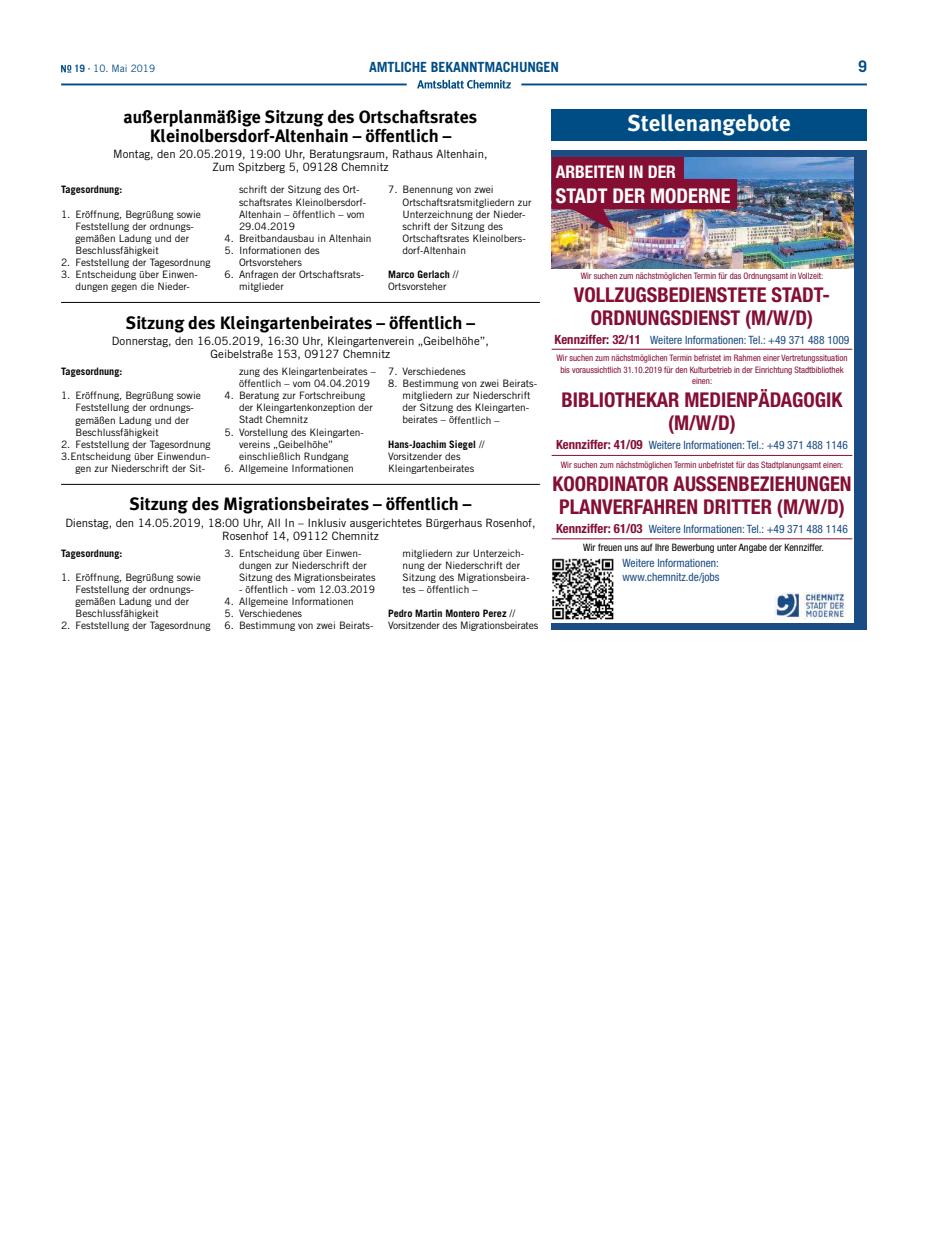
<style>
.page{position:relative;width:928px;height:1255px;background:#fff}
.page>*{position:absolute;margin:0;border:0;box-sizing:border-box;transform-origin:0 0}
.t1{font:700 22.88px "Meta Plus";color:#fff}
.t2{font:700 condensed 20.38px/22.9px "Helvetica Neue";color:#850e33;text-align:center}
.t3{font:700 condensed 20.38px "Helvetica Neue";color:#fff}
.t4{font:700 17.88px/19.1px "Meta Plus";color:#000;text-align:center}
.t5{font:700 condensed 17.5px "Helvetica Neue";color:#fff}
.t6{font:700 15.88px "Trade Gothic LT Std";color:#004d85}
.t7{font:700 14px "Trade Gothic LT Std";letter-spacing:-.01em;color:#004d85}
.t8{font:11.5px/12.8px "Trade Gothic LT Std";color:#000;text-align:center}
.t9{font:condensed 11.5px/13.8px "Helvetica Neue";color:#1b4c84}
.t10{font:10.25px/12.1px "Trade Gothic LT Std";color:#000}
.t11{font:10.25px/12.1px "Trade Gothic LT Std";letter-spacing:-.02em;color:#000}
.t12{font:condensed 10.25px "Helvetica Neue";color:#000}
.t13{font:700 10.25px "Trade Gothic LT Std";color:#000}
.t14{font:10.25px "Trade Gothic LT Std";color:#004d85}
.t15{font:condensed 8.88px/11.5px "Helvetica Neue";color:#850e33;text-align:center}
.s1{font-weight:700}
.s2{font-weight:700;font-size:12.75px;color:#850e33}
</style>
<div class="page">
<svg style="left:61px;top:65px;width:10px;height:8px"></svg>
<hr style="left:61px;top:83px;width:345px;height:2px;background:#004d85">
<hr style="left:521px;top:83px;width:345px;height:2px;background:#004d85">
<svg style="left:417px;top:80px;width:94px;height:9px"></svg>
<hr style="left:61px;top:302px;width:478px;height:1px;background:#000">
<img style="left:551px;top:157px;width:303px;height:111px">
<div style="left:854px;top:150px;width:12px;height:479px;background:#1b4c84"></div>
<img style="left:551px;top:157px;width:186px;height:74px">
<div style="left:551px;top:150px;width:315px;height:7px;background:#1b4c84"></div>
<img style="left:774px;top:592px;width:70px;height:27px">
<img style="left:552px;top:558px;width:62px;height:62px">
<div style="left:551px;top:623px;width:315px;height:6px;background:#1b4c84"></div>
<hr style="left:551px;top:349px;width:301px;height:1px;background:#850e33">
<hr style="left:551px;top:538px;width:301px;height:1px;background:#850e33">
<hr style="left:551px;top:455px;width:301px;height:1px;background:#850e33">
<div style="left:551px;top:109px;width:315px;height:31px;background:#004d85"></div>
<hr style="left:61px;top:484px;width:479px;height:1px;background:#000">
<p class="t14" style="left:74px;top:62px;width:83px"><span class="s1">19</span> 10. Mai 2019</p>
<h3 class="t7" style="left:369px;top:59px;width:191px">AMTLICHE BEKANNTMACHUNGEN</h3>
<h3 class="t6" style="left:857px;top:57px;width:10px">9</h3>
<h3 class="t4" style="left:124px;top:107px;width:355px">außerplanmäßige Sitzung des Ortschaftsrates<br>Kleinolbersdorf-Altenhain – öffentlich –</h3>
<p class="t8" style="left:113px;top:147px;width:376px">Montag, den 20.05.2019, 19:00 Uhr, Beratungsraum, Rathaus Altenhain,<br>Zum Spitzberg 5, 09128 Chemnitz</p>
<p class="t13" style="left:61px;top:183px;width:63px">Tagesordnung:</p>
<p class="t10" style="left:75px;top:208px;width:127px;text-indent:-14px">1. Eröffnung, Begrüßung sowie<br>Feststellung der ordnungs&shy;gemäßen Ladung und der<br>Beschlussfähigkeit</p>
<p class="t10" style="left:61px;top:256px;width:151px">2. Feststellung der Tagesordnung</p>
<p class="t10" style="left:75px;top:268px;width:124px;text-indent:-14px">3. Entscheidung über Einwen&shy;dungen gegen die Nieder-</p>
<h1 class="t1" style="left:627px;top:110px;width:165px">Stellenangebote</h1>
<h3 class="t5" style="left:555px;top:161px;width:121px">ARBEITEN IN DER</h3>
<h2 class="t3" style="left:555px;top:183px;width:176px">STADT DER MODERNE</h2>
<p class="t10" style="left:402px;top:183px;width:130px;text-indent:-14px">7. Benennung von zwei<br>Ortschaftsratsmitgliedern zur<br>Unterzeichnung der Nieder&shy;schrift der Sitzung des<br>Ortschaftsrates Kleinolbers&shy;dorf-Altenhain</p>
<p class="t10" style="left:388px;top:268px;width:72px"><span class="s1">Marco Gerlach</span> //<br>Ortsvorsteher</p>
<h3 class="t4" style="left:126px;top:313px;width:350px">Sitzung des Kleingartenbeirates – öffentlich –</h3>
<p class="t8" style="left:112px;top:334px;width:378px">Donnerstag, den 16.05.2019, 16:30 Uhr, Kleingartenverein „Geibelhöhe”,<br>Geibelstraße 153, 09127 Chemnitz</p>
<p class="t13" style="left:61px;top:365px;width:63px">Tagesordnung:</p>
<p class="t10" style="left:75px;top:389px;width:127px;text-indent:-14px">1. Eröffnung, Begrüßung sowie<br>Feststellung der ordnungs&shy;gemäßen Ladung und der<br>Beschlussfähigkeit</p>
<p class="t10" style="left:61px;top:438px;width:151px">2. Feststellung der Tagesordnung</p>
<p class="t10" style="left:61px;top:450px;width:150px">3.Entscheidung über Einwendun-</p>
<p class="t10" style="left:75px;top:462px;width:131px">gen zur Niederschrift der Sit-</p>
<p class="t10" style="left:239px;top:184px;width:129px">schrift der Sitzung des Ort&shy;schaftsrates Kleinolbersdorf-<br>Altenhain – öffentlich – vom<br>29.04.2019</p>
<p class="t10" style="left:224px;top:232px;width:148px">4. Breitbandausbau in Altenhain</p>
<p class="t10" style="left:224px;top:244px;width:97px;text-align:center">5. Informationen des<br>Ortsvorstehers</p>
<p class="t10" style="left:239px;top:268px;width:127px;text-indent:-14px">6. Anfragen der Ortschaftsrats&shy;mitglieder</p>
<p class="t15" style="left:580px;top:270px;width:244px">Wir suchen zum nächstmöglichen Termin für das Ordnungsamt in Vollzeit:</p>
<h2 class="t2" style="left:573px;top:283px;width:258px">VOLLZUGSBEDIENSTETE STADT-<br>ORDNUNGSDIENST (M/W/D)</h2>
<p class="t9" style="left:554px;top:332px;width:296px"><span class="s2">Kennziffer: 32/11</span> Weitere Informationen: Tel.: +49 371 488 1009</p>
<p class="t15" style="left:556px;top:352px;width:292px">Wir suchen zum nächstmöglichen Termin befristet im Rahmen einer Vertretungssituation bis voraussichtlich 31.10.2019 für den Kulturbetrieb in der Einrichtung Stadtbibliothek einen:</p>
<h2 class="t2" style="left:561px;top:388px;width:282px">BIBLIOTHEKAR MEDIENPÄDAGOGIK (M/W/D)</h2>
<p class="t9" style="left:556px;top:438px;width:293px"><span class="s2">Kennziffer: 41/09</span> Weitere Informationen: Tel.: +49 371 488 1146</p>
<p class="t15" style="left:560px;top:459px;width:284px">Wir suchen zum nächstmöglichen Termin unbefristet für das Stadtplanungsamt einen:</p>
<h2 class="t2" style="left:552px;top:472px;width:300px">KOORDINATOR AUSSENBEZIEHUNGEN<br>PLANVERFAHREN DRITTER (M/W/D)</h2>
<p class="t9" style="left:556px;top:522px;width:293px"><span class="s2">Kennziffer: 61/03</span> Weitere Informationen: Tel.: +49 371 488 1146</p>
<p class="t10" style="left:388px;top:365px;width:79px">7. Verschiedenes</p>
<p class="t10" style="left:402px;top:377px;width:136px;text-indent:-14px">8. Bestimmung von zwei Beirats&shy;mitgliedern zur Niederschrift der Sitzung des Kleingarten&shy;beirates – öffentlich –</p>
<p class="t10" style="left:388px;top:438px;width:98px"><span class="s1">Hans-Joachim Siegel</span> //<br>Vorsitzender des<br>Kleingartenbeirates</p>
<p class="t10" style="left:239px;top:365px;width:138px">zung des Kleingartenbeirates – öffentlich – vom 04.04.2019</p>
<p class="t10" style="left:239px;top:389px;width:135px;text-indent:-14px">4. Beratung zur Fortschreibung der Kleingartenkonzeption der<br>Stadt Chemnitz</p>
<p class="t10" style="left:239px;top:426px;width:126px;text-indent:-14px">5. Vorstellung des Kleingarten&shy;vereins „Geibelhöhe” einschließlich Rundgang</p>
<p class="t10" style="left:224px;top:462px;width:131px">6. Allgemeine Informationen</p>
<h3 class="t4" style="left:129px;top:494px;width:343px">Sitzung des Migrationsbeirates – öffentlich –</h3>
<p class="t8" style="left:65px;top:516px;width:471px">Dienstag, den 14.05.2019, 18:00 Uhr, All In – Inklusiv ausgerichtetes Bürgerhaus Rosenhof,<br>Rosenhof 14, 09112 Chemnitz</p>
<p class="t13" style="left:61px;top:546px;width:63px">Tagesordnung:</p>
<p class="t10" style="left:75px;top:571px;width:127px;text-indent:-14px">1. Eröffnung, Begrüßung sowie<br>Feststellung der ordnungs&shy;gemäßen Ladung und der<br>Beschlussfähigkeit</p>
<p class="t10" style="left:61px;top:619px;width:151px">2. Feststellung der Tagesordnung</p>
<p class="t12" style="left:583px;top:541px;width:242px">Wir freuen uns auf Ihre Bewerbung unter Angabe der Kennziffer.</p>
<p class="t9" style="left:622px;top:556px;width:98px">Weitere Informationen: www.chemnitz.de/jobs</p>
<p class="t10" style="left:402px;top:547px;width:128px">mitgliedern zur Unterzeich&shy;nung der Niederschrift der<br>Sitzung des Migrationsbeira&shy;tes – öffentlich –</p>
<p class="t11" style="left:388px;top:607px;width:152px"><span class="s1">Pedro Martin Montero Perez</span> //<br>Vorsitzender des Migrationsbeirates</p>
<p class="t10" style="left:239px;top:547px;width:138px;text-indent:-14px">3. Entscheidung über Einwen&shy;dungen zur Niederschrift der<br>Sitzung des Migrationsbeirates</p>
<p class="t10" style="left:239px;top:583px;width:137px">- öffentlich - vom 12.03.2019</p>
<p class="t10" style="left:224px;top:595px;width:131px">4. Allgemeine Informationen</p>
<p class="t10" style="left:224px;top:607px;width:79px">5. Verschiedenes</p>
<p class="t10" style="left:224px;top:619px;width:150px">6. Bestimmung von zwei Beirats-</p>
</div>
